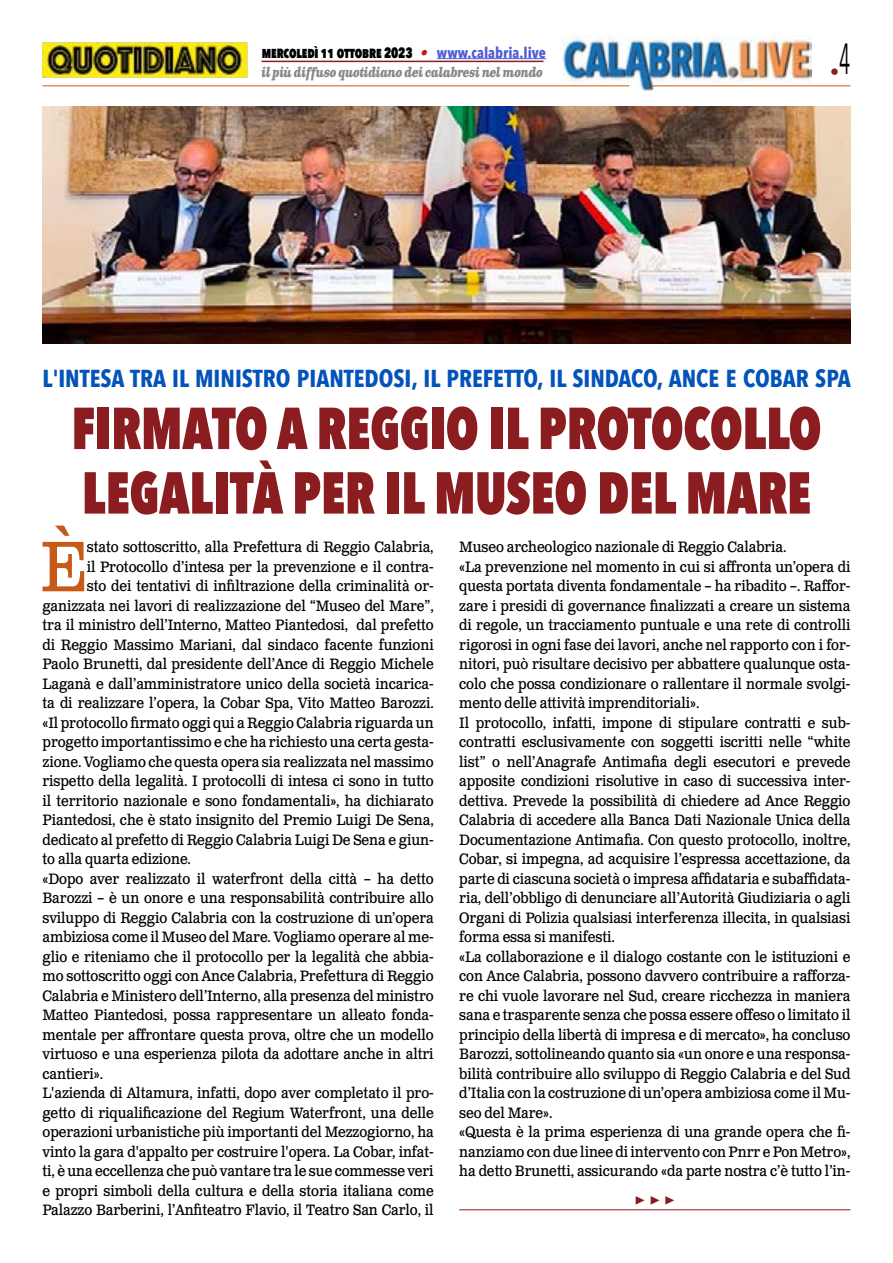
<style>
.page{position:relative;width:893px;height:1263px;background:#fff}
.page>*{position:absolute;margin:0;border:0;box-sizing:border-box;transform-origin:0 0}
.t1{font:71.25px "Clarendon Text Pro";color:#c85a19;scale:.9 1}
.t2{font:800 58.5px/64.5px "Avenir Next Condensed";color:#8b1c1f;scale:.87 1}
.t3{font:700 24.45px "Avenir Next Condensed";color:#0253ba}
.t4{font:700 18px "Minion Pro";color:#8b1c1f}
.t5{font:18px "Avenir Next Condensed";color:#8b1c1f}
.t6{font:15px/19.5px "Clarendon Text Pro";letter-spacing:-.005em;color:#000;scale:.9 1}
.t7{font:800 15px "Avenir Next Condensed";letter-spacing:-.01em;color:#000;scale:.86 1}
.t8{font:italic 700 13.5px "Clarendon Text Pro";letter-spacing:-.05em;color:#878787;scale:.79 1}
.s1{font-family:"Clarendon Text Pro";font-weight:700;font-style:italic;color:#ca181a}
.s2{font-weight:700;color:#4f5cd6}
</style>
<div class="page">
<img style="left:563px;top:36px;width:248px;height:54px">
<hr style="left:43px;top:85px;width:586px;height:1px;background:#c85a19">
<hr style="left:651px;top:85px;width:199px;height:1px;background:#c85a19">
<hr style="left:437px;top:58px;width:109px;height:1px;background:#4f5cd6">
<hr style="left:261px;top:61px;width:282px;height:1px;background:#8b1c1f">
<img style="left:43px;top:43px;width:204px;height:34px">
<hr style="left:459px;top:1209px;width:391px;height:1px;background:#8b1c1f">
<img style="left:43px;top:106px;width:807px;height:237px">
<p class="t7" style="left:262px;top:43px;width:332px">mercoledì 11 ottobre 2023 <span class="s1">•</span> <span class="s2">www.calabria.live</span></p>
<p class="t8" style="left:261px;top:64px;width:358px">il più diffuso quotidiano dei calabresi nel mondo</p>
<p class="t5" style="left:830px;top:57px;width:22px">•<sup>4</sup></p>
<h3 class="t3" style="left:43px;top:363px;width:810px">L'INTESA TRA IL MINISTRO PIANTEDOSI, IL PREFETTO, IL SINDACO, ANCE E COBAR SPA</h3>
<h2 class="t2" style="left:72px;top:396px;width:863px">FIRMATO A REGGIO IL PROTOCOLLO<br>LEGALITÀ PER IL MUSEO DEL MARE</h2>
<h1 class="t1" style="left:40px;top:523px;width:54px">È</h1>
<p class="t6" style="left:87px;top:538px;width:387px">stato sottoscritto, alla Prefettura di Reggio Calabria,</p>
<p class="t6" style="left:87px;top:557px;width:387px">il Protocollo d’intesa per la prevenzione e il contra-</p>
<p class="t6" style="left:87px;top:577px;width:387px">sto dei tentativi di infiltrazione della criminalità or-</p>
<p class="t6" style="left:43px;top:596px;width:436px">ganizzata nei lavori di realizzazione del “Museo del Mare”,</p>
<p class="t6" style="left:43px;top:616px;width:436px">tra il ministro dell’Interno, Matteo Piantedosi, dal prefetto</p>
<p class="t6" style="left:43px;top:635px;width:436px">di Reggio Massimo Mariani, dal sindaco facente funzioni</p>
<p class="t6" style="left:43px;top:655px;width:436px">Paolo Brunetti, dal presidente dell’Ance di Reggio Michele</p>
<p class="t6" style="left:43px;top:674px;width:436px">Laganà e dall’amministratore unico della società incarica-</p>
<p class="t6" style="left:43px;top:694px;width:436px">ta di realizzare l’opera, la Cobar Spa, Vito Matteo Barozzi.</p>
<p class="t6" style="left:43px;top:713px;width:436px">«Il protocollo firmato oggi qui a Reggio Calabria riguarda un</p>
<p class="t6" style="left:43px;top:733px;width:436px">progetto importantissimo e che ha richiesto una certa gesta-</p>
<p class="t6" style="left:43px;top:752px;width:436px">zione. Vogliamo che questa opera sia realizzata nel massimo</p>
<p class="t6" style="left:43px;top:772px;width:436px">rispetto della legalità. I protocolli di intesa ci sono in tutto</p>
<p class="t6" style="left:43px;top:791px;width:436px">il territorio nazionale e sono fondamentali», ha dichiarato</p>
<p class="t6" style="left:43px;top:811px;width:436px">Piantedosi, che è stato insignito del Premio Luigi De Sena,</p>
<p class="t6" style="left:43px;top:830px;width:436px">dedicato al prefetto di Reggio Calabria Luigi De Sena e giun-</p>
<p class="t6" style="left:43px;top:850px;width:167px">to alla quarta edizione.</p>
<p class="t6" style="left:43px;top:869px;width:436px">«Dopo aver realizzato il waterfront della città – ha detto</p>
<p class="t6" style="left:43px;top:889px;width:436px">Barozzi – è un onore e una responsabilità contribuire allo</p>
<p class="t6" style="left:43px;top:908px;width:436px">sviluppo di Reggio Calabria con la costruzione di un’opera</p>
<p class="t6" style="left:43px;top:928px;width:436px">ambiziosa come il Museo del Mare. Vogliamo operare al me-</p>
<p class="t6" style="left:43px;top:947px;width:436px">glio e riteniamo che il protocollo per la legalità che abbia-</p>
<p class="t6" style="left:43px;top:967px;width:436px">mo sottoscritto oggi con Ance Calabria, Prefettura di Reggio</p>
<p class="t6" style="left:43px;top:986px;width:436px">Calabria e Ministero dell’Interno, alla presenza del ministro</p>
<p class="t6" style="left:43px;top:1006px;width:436px">Matteo Piantedosi, possa rappresentare un alleato fonda-</p>
<p class="t6" style="left:43px;top:1025px;width:436px">mentale per affrontare questa prova, oltre che un modello</p>
<p class="t6" style="left:43px;top:1045px;width:436px">virtuoso e una esperienza pilota da adottare anche in altri</p>
<p class="t6" style="left:43px;top:1064px;width:69px">cantieri».</p>
<p class="t6" style="left:43px;top:1084px;width:436px">L'azienda di Altamura, infatti, dopo aver completato il pro-</p>
<p class="t6" style="left:43px;top:1103px;width:436px">getto di riqualificazione del Regium Waterfront, una delle</p>
<p class="t6" style="left:43px;top:1123px;width:436px">operazioni urbanistiche più importanti del Mezzogiorno, ha</p>
<p class="t6" style="left:43px;top:1142px;width:436px">vinto la gara d'appalto per costruire l'opera. La Cobar, infat-</p>
<p class="t6" style="left:43px;top:1162px;width:436px">ti, è una eccellenza che può vantare tra le sue commesse veri</p>
<p class="t6" style="left:43px;top:1181px;width:436px">e propri simboli della cultura e della storia italiana come</p>
<p class="t6" style="left:43px;top:1201px;width:436px">Palazzo Barberini, l’Anfiteatro Flavio, il Teatro San Carlo, il</p>
<p class="t6" style="left:459px;top:538px;width:436px">Museo archeologico nazionale di Reggio Calabria.<br>«La prevenzione nel momento in cui si affronta un’opera di questa portata diventa fondamentale – ha ribadito –. Raffor&shy;zare i presidi di governance finalizzati a creare un sistema di regole, un tracciamento puntuale e una rete di controlli rigorosi in ogni fase dei lavori, anche nel rapporto con i for&shy;nitori, può risultare decisivo per abbattere qualunque osta&shy;colo che possa condizionare o rallentare il normale svolgi&shy;mento delle attività imprenditoriali».<br>Il protocollo, infatti, impone di stipulare contratti e sub&shy;contratti esclusivamente con soggetti iscritti nelle “white list” o nell’Anagrafe Antimafia degli esecutori e prevede apposite condizioni risolutive in caso di successiva inter&shy;dettiva. Prevede la possibilità di chiedere ad Ance Reggio Calabria di accedere alla Banca Dati Nazionale Unica della Documentazione Antimafia. Con questo protocollo, inoltre, Cobar, si impegna, ad acquisire l’espressa accettazione, da parte di ciascuna società o impresa affidataria e subaffidata&shy;ria, dell’obbligo di denunciare all’Autorità Giudiziaria o agli Organi di Polizia qualsiasi interferenza illecita, in qualsiasi forma essa si manifesti.<br>«La collaborazione e il dialogo costante con le istituzioni e con Ance Calabria, possono davvero contribuire a rafforza&shy;re chi vuole lavorare nel Sud, creare ricchezza in maniera sana e trasparente senza che possa essere offeso o limitato il principio della libertà di impresa e di mercato», ha concluso Barozzi, sottolineando quanto sia «un onore e una responsa&shy;bilità contribuire allo sviluppo di Reggio Calabria e del Sud d’Italia con la costruzione di un’opera ambiziosa come il Mu&shy;seo del Mare».<br>«Questa è la prima esperienza di una grande opera che fi&shy;nanziamo con due linee di intervento con Pnrr e Pon Metro», ha detto Brunetti, assicurando «da parte nostra c’è tutto l’in-</p>
<p class="t4" style="left:635px;top:1187px;width:42px">▶ ▶ ▶</p>
</div>
